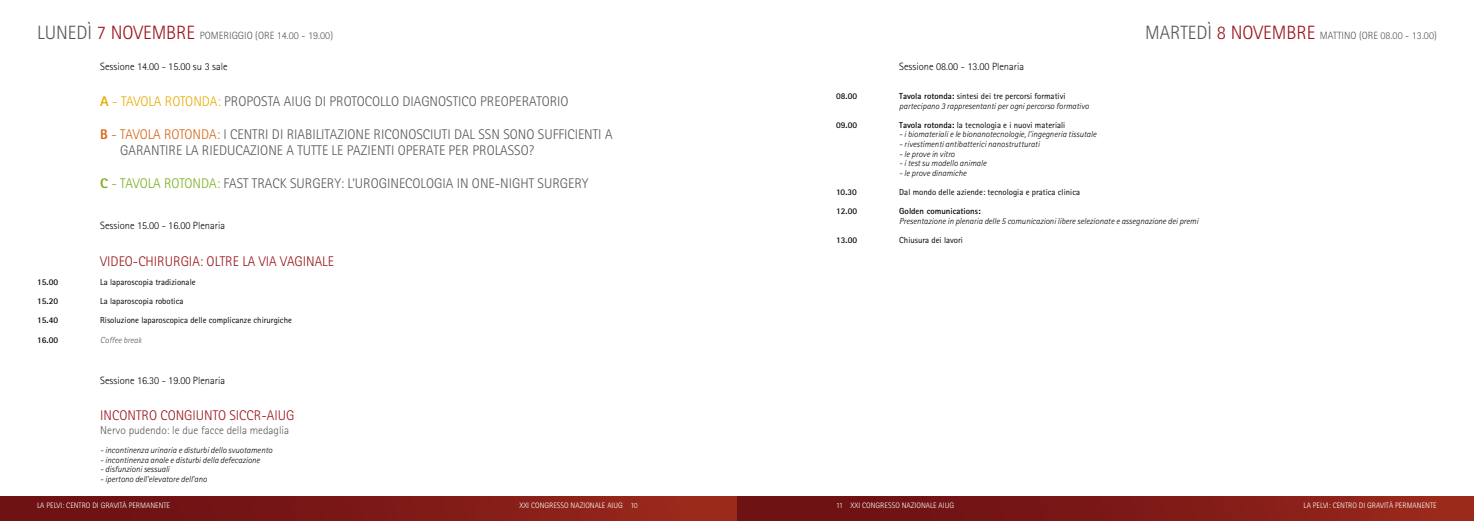
<style>
.page{position:relative;width:1474px;height:521px;background:#fff}
.page>*{position:absolute;margin:0;border:0;box-sizing:border-box;transform-origin:0 0}
.t1{font:300 14px "Rotis Sans Serif";color:#58585a}
.t2{font:300 14px "Rotis Sans Serif";color:#9a141b}
.t3{font:300 11.38px "Rotis Sans Serif";color:#58585a}
.t4{font:300 10.5px "Rotis Sans Serif";color:#000}
.t5{font:300 10.5px "Rotis Sans Serif";color:#58585a}
.t6{font:italic 300 8.75px/9.6px "Rotis Sans Serif";color:#000}
.t7{font:8.75px "Rotis Sans Serif";color:#000}
.t8{font:700 8.75px "Rotis Sans Serif";color:#000}
.t9{font:italic 300 8.75px "Rotis Sans Serif";color:#58585a}
.t10{font:300 7.88px "Rotis Sans Serif";color:#fff}
.s1{font-size:19.25px}
.s2{font-size:19.25px;color:#9a141b}
.s3{font-weight:800;color:#e7ac00}
.s4{color:#e7ac00}
.s5{font-weight:800;color:#d46615}
.s6{color:#d46615}
.s7{font-weight:800;color:#7baf1f}
.s8{color:#7baf1f}
.s9{font-weight:400}
.s10{font-weight:700;font-style:normal}
.s11{font-weight:400;font-style:normal}
.s12{font-weight:700}
</style>
<div class="page">
<div style="left:0;top:496px;width:737px;height:25px;background:linear-gradient(to right,#660d13,#99281b)"></div>
<div style="left:737px;top:496px;width:736px;height:25px;background:linear-gradient(to right,#660d13,#97271b)"></div>
<p class="t5" style="left:37px;top:30px;width:297px"><span class="s1">LU NEDÌ</span> <span class="s2">7 NOVEMBRE</span> POMERIGGIO (ORE 14.00 - 19.00)</p>
<p class="t5" style="left:1145px;top:30px;width:293px"><span class="s1">MARTEDÌ</span> <span class="s2">8 NOVEMBRE</span> MATTINO (ORE 08.00 - 13.00)</p>
<p class="t4" style="left:100px;top:60px;width:129px">SESSIONE 14.00 - 15.00 SU 3 SALE</p>
<h1 class="t1" style="left:100px;top:93px;width:470px"><span class="s3">a</span> <span class="s4">- TAVOLA ROTONDA:</span> PROPOSTA AIU G DI PROTOCOLLO DIAGNOSTICO PREOPERATORIO</h1>
<h1 class="t1" style="left:100px;top:126px;width:445px"><span class="s5">b</span> <span class="s6">- TAVOLA ROTONDA:</span> I CENTRI DI RIABILITAZIONE RICONOSCIUTI DAL SSN SONO SUFF</h1>
<h1 class="t1" style="left:564px;top:126px;width:50px">ICIENTI A</h1>
<h1 class="t1" style="left:120px;top:143px;width:415px">GARANTIRE LA RIEDU CAZIONE A TUTTE LE PAZIENTI OPERATE PER PROLASSO?</h1>
<h1 class="t1" style="left:100px;top:175px;width:490px"><span class="s7">c</span> <span class="s8">- TAVOLA ROTONDA:</span> FAST TRACK SU RGERY: L’U ROGINECOLOGIA IN ONE-NIGHT SU RGERY</h1>
<p class="t4" style="left:100px;top:220px;width:126px">SESSIONE 15.00 - 16.00 PLENARIA</p>
<h1 class="t2" style="left:100px;top:253px;width:235px">VIDEO-CHIRU RGIA: OLTRE LA VIA VAGINALE</h1>
<p class="t8" style="left:37px;top:276px;width:22px">15.00</p>
<p class="t7" style="left:100px;top:277px;width:97px">La laparoscopia tradizionale</p>
<p class="t8" style="left:37px;top:295px;width:22px">15.20</p>
<p class="t7" style="left:100px;top:296px;width:85px">La laparoscopia robotica</p>
<p class="t8" style="left:37px;top:315px;width:38px">15.40 <span class="s9">R</span></p>
<p class="t7" style="left:105px;top:315px;width:188px">isoluzione laparoscopica delle complicanze chirurgiche</p>
<p class="t8" style="left:37px;top:334px;width:22px">16.00</p>
<p class="t9" style="left:100px;top:334px;width:43px">Coffee break</p>
<p class="t4" style="left:100px;top:374px;width:126px">SESSIONE 16.30 - 19.00 PLENARIA</p>
<h1 class="t2" style="left:100px;top:407px;width:195px">INCONTRO CONGIU NTO SICCR-AIUG</h1>
<h2 class="t3" style="left:37px;top:423px;width:24px">N</h2>
<h2 class="t3" style="left:107px;top:423px;width:183px">ERVO PUDENDO: LE DUE FACCE DELLA MEDAGLIA</h2>
<p class="t6" style="left:100px;top:445px;width:174px">- incontinenza urinaria e disturbi dello svuotamento</p>
<p class="t6" style="left:100px;top:455px;width:161px">- incontinenza anale e disturbi della defecazione</p>
<p class="t6" style="left:100px;top:465px;width:71px">- disfunzioni sessuali</p>
<p class="t6" style="left:100px;top:474px;width:108px">- ipertono dell’elevatore dell’ano</p>
<p class="t4" style="left:899px;top:60px;width:126px">SESSIONE 08.00 - 13.00 PLENARIA</p>
<p class="t8" style="left:836px;top:90px;width:22px">08.00</p>
<p class="t6" style="left:899px;top:91px;width:191px"><span class="s10">Tavola rotonda:</span> <span class="s11">sintesi dei tre percorsi formativi </span>partecipano 3 rappresentanti per ogni percorso formativo</p>
<p class="t8" style="left:836px;top:119px;width:22px">09.00</p>
<p class="t7" style="left:899px;top:120px;width:168px"><span class="s12">Tavola rotonda:</span> la tecnologia e i nuovi materiali</p>
<p class="t6" style="left:899px;top:130px;width:199px">- i biomateriali e le bionanotecnologie, l’ingegneria tissutale</p>
<p class="t6" style="left:899px;top:139px;width:142px">- rivestimenti antibatterici nanostrutturati</p>
<p class="t6" style="left:899px;top:149px;width:57px">- le prove in vitro</p>
<p class="t6" style="left:899px;top:159px;width:89px">- i test su modello animale</p>
<p class="t6" style="left:899px;top:168px;width:69px">- le prove dinamiche</p>
<p class="t8" style="left:836px;top:187px;width:22px">10.30</p>
<p class="t7" style="left:899px;top:187px;width:182px">Dal mondo delle aziende: tecnologia e pratica clinica</p>
<p class="t8" style="left:836px;top:206px;width:22px">12.00</p>
<p class="t8" style="left:899px;top:206px;width:83px">Golden comunications:</p>
<p class="t6" style="left:899px;top:216px;width:300px">Presentazione in plenaria delle 5 comunicazioni libere selezionate e assegnazione dei premi</p>
<p class="t8" style="left:836px;top:235px;width:22px">13.00</p>
<p class="t7" style="left:899px;top:235px;width:65px">Chiusura dei lavori</p>
<p class="t10" style="left:37px;top:501px;width:134px">LA PELVI: CENTRO DI GRAVITÀ PERMANENTE</p>
<p class="t10" style="left:519px;top:501px;width:17px">XXI CONGRE</p>
<p class="t10" style="left:557px;top:501px;width:32px">SSO NAZIONALE</p>
<p class="t10" style="left:607px;top:501px;width:32px">AIUG 10</p>
<p class="t10" style="left:836px;top:501px;width:32px">11 XXI CONGRE</p>
<p class="t10" style="left:888px;top:501px;width:32px">SSO NAZIONALE</p>
<p class="t10" style="left:938px;top:501px;width:16px">AIUG</p>
<p class="t10" style="left:1303px;top:501px;width:134px">LA PELVI: CENTRO DI GRAVITÀ PERMANENTE</p>
</div>
